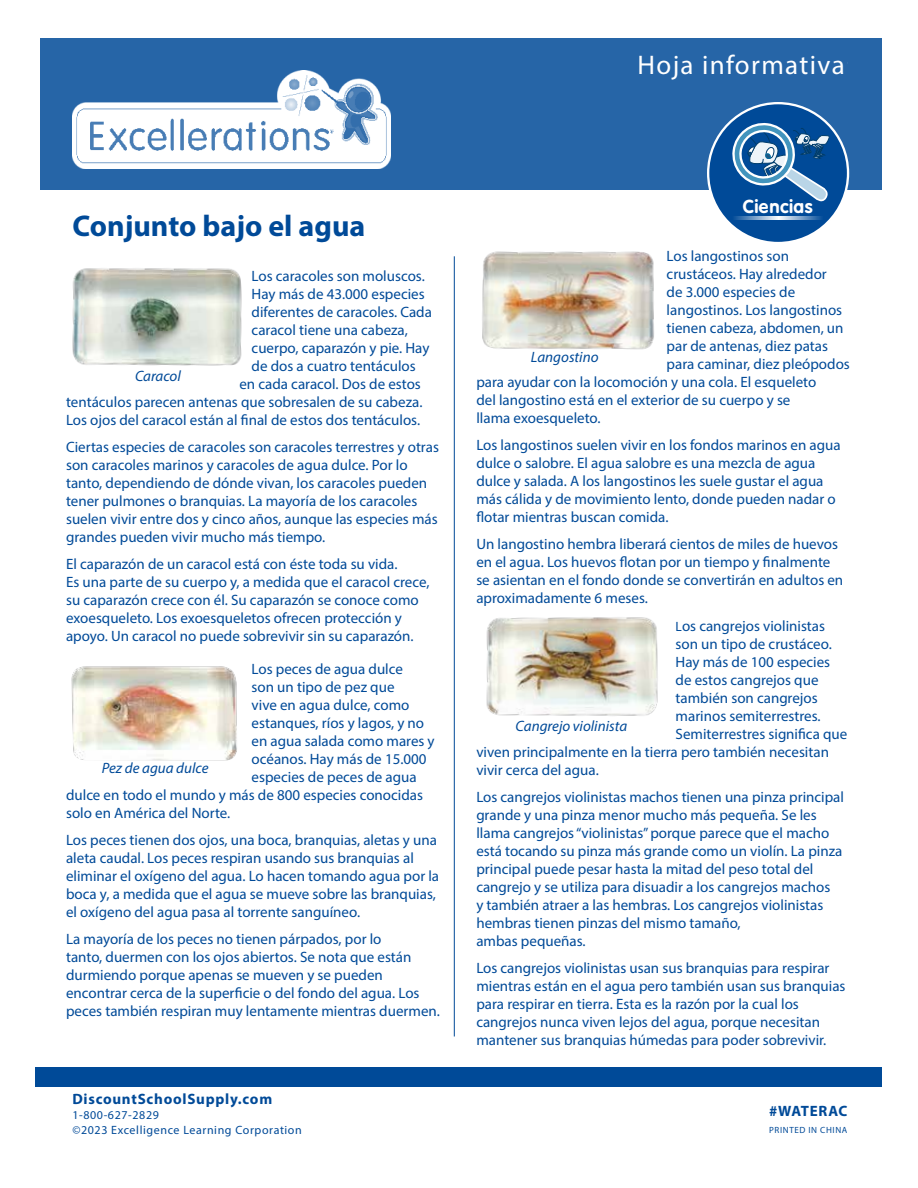
<style>
.page{position:relative;width:918px;height:1188px;background:#fff}
.page>*{position:absolute;margin:0;border:0;box-sizing:border-box;transform-origin:0 0}
.t1{font:700 30px "Myriad Pro";color:#004a98}
.t2{font:27px "Myriad Pro";letter-spacing:.05em;color:#fff}
.t3{font:700 18.6px "Excellifont";color:#fff}
.t4{font:15px/18px "Myriad Pro";color:#004a98}
.t5{font:italic 15px "Myriad Pro";color:#004a98}
.t6{font:700 15px "Myriad Pro";letter-spacing:.05em;color:#004a98}
.t7{font:12px/15px "Myriad Pro";letter-spacing:.05em;color:#004a98}
.t8{font:9px "Myriad Pro";letter-spacing:.07em;color:#004a98}
.s1{font-size:13.5px}
</style>
<div class="page">
<div style="left:40px;top:39px;width:842px;height:151px;background:#2665a7"></div>
<img style="left:72px;top:71px;width:318px;height:97px">
<div style="left:36px;top:1067px;width:846px;height:19px;background:#004a98"></div>
<hr style="left:454px;top:256px;width:1px;height:780px;background:#004a98">
<img style="left:486px;top:617px;width:172px;height:99px">
<img style="left:71px;top:666px;width:166px;height:95px">
<img style="left:482px;top:251px;width:172px;height:99px">
<img style="left:72px;top:268px;width:170px;height:98px">
<div style="left:708px;top:103px;width:140px;height:140px;background:#004a98;border-radius:50%"></div>
<svg style="left:734px;top:216px;width:87px;height:3px"></svg>
<svg style="left:729px;top:122px;width:103px;height:80px"></svg>
<h2 class="t2" style="left:638px;top:49px;width:209px">Hoja informativa</h2>
<h2 class="t2" style="left:586px;top:54px;width:263px">INFORMATION SHEET</h2>
<h1 class="t1" style="left:73px;top:206px;width:294px">Conjunto bajo el agua</h1>
<p class="t4" style="left:252px;top:267px;width:175px">Los caracoles son moluscos.</p>
<p class="t4" style="left:252px;top:285px;width:175px">Hay más de 43.000 especies</p>
<p class="t4" style="left:252px;top:303px;width:182px">diferentes de caracoles. Cada</p>
<p class="t4" style="left:252px;top:321px;width:158px">caracol tiene una cabeza,</p>
<p class="t4" style="left:252px;top:339px;width:179px">cuerpo, caparazón y pie. Hay</p>
<p class="t4" style="left:252px;top:357px;width:166px">de dos a cuatro tentáculos</p>
<p class="t4" style="left:239px;top:375px;width:183px">en cada caracol. Dos de estos</p>
<p class="t4" style="left:66px;top:393px;width:358px">tentáculos parecen antenas que sobresalen de su cabeza.</p>
<p class="t4" style="left:66px;top:411px;width:356px">Los ojos del caracol están al final de estos dos tentáculos.</p>
<p class="t4" style="left:66px;top:438px;width:374px">Ciertas especies de caracoles son caracoles terrestres y otras son caracoles marinos y caracoles de agua dulce. Por lo tanto, dependiendo de dónde vivan, los caracoles pueden tener pulmones o branquias. La mayoría de los caracoles suelen vivir entre dos y cinco años, aunque las especies más grandes pueden vivir mucho más tiempo.</p>
<p class="t4" style="left:66px;top:555px;width:365px">El caparazón de un caracol está con éste toda su vida.<br>Es una parte de su cuerpo y, a medida que el caracol crece, su caparazón crece con él. Su caparazón se conoce como exoesqueleto. Los exoesqueletos ofrecen protección y apoyo. Un caracol no puede sobrevivir sin su caparazón.</p>
<p class="t5" style="left:135px;top:366px;width:47px">Caracol</p>
<p class="t4" style="left:252px;top:660px;width:153px">Los peces de agua dulce</p>
<p class="t4" style="left:252px;top:678px;width:144px">son un tipo de pez que</p>
<p class="t4" style="left:252px;top:696px;width:159px">vive en agua dulce, como</p>
<p class="t4" style="left:252px;top:714px;width:174px">estanques, ríos y lagos, y no</p>
<p class="t4" style="left:252px;top:732px;width:185px">en agua salada como mares y</p>
<p class="t4" style="left:252px;top:750px;width:176px">océanos. Hay más de 15.000</p>
<p class="t4" style="left:252px;top:768px;width:167px">especies de peces de agua</p>
<p class="t4" style="left:66px;top:786px;width:358px">dulce en todo el mundo y más de 800 especies conocidas</p>
<p class="t4" style="left:66px;top:804px;width:166px">solo en América del Norte.</p>
<p class="t4" style="left:66px;top:831px;width:375px">Los peces tienen dos ojos, una boca, branquias, aletas y una aleta caudal. Los peces respiran usando sus branquias al eliminar el oxígeno del agua. Lo hacen tomando agua por la boca y, a medida que el agua se mueve sobre las branquias, el oxígeno del agua pasa al torrente sanguíneo.</p>
<p class="t4" style="left:66px;top:930px;width:375px">La mayoría de los peces no tienen párpados, por lo<br>tanto, duermen con los ojos abiertos. Se nota que están durmiendo porque apenas se mueven y se pueden encontrar cerca de la superficie o del fondo del agua. Los peces también respiran muy lentamente mientras duermen.</p>
<p class="t5" style="left:102px;top:759px;width:108px">Pez de agua dulce</p>
<p class="t6" style="left:72px;top:1089px;width:201px">DiscountSchoolSupply.com</p>
<p class="t7" style="left:72px;top:1107px;width:231px">1-800-627-2829<br>©2023 Excelligence Learning Corporation</p>
<p class="t3" style="left:743px;top:196px;width:72px">Ciencias</p>
<p class="t4" style="left:667px;top:247px;width:124px">Los langostinos son</p>
<p class="t4" style="left:667px;top:265px;width:162px">crustáceos. Hay alrededor</p>
<p class="t4" style="left:667px;top:283px;width:130px">de 3.000 especies de</p>
<p class="t4" style="left:667px;top:301px;width:177px">langostinos. Los langostinos</p>
<p class="t4" style="left:667px;top:319px;width:178px">tienen cabeza, abdomen, un</p>
<p class="t4" style="left:667px;top:337px;width:163px">par de antenas, diez patas</p>
<p class="t4" style="left:667px;top:355px;width:185px">para caminar, diez pleópodos</p>
<p class="t4" style="left:476px;top:373px;width:342px">para ayudar con la locomoción y una cola. El esqueleto</p>
<p class="t4" style="left:476px;top:391px;width:316px">del langostino está en el exterior de su cuerpo y se</p>
<p class="t4" style="left:476px;top:409px;width:126px">llama exoesqueleto.</p>
<p class="t4" style="left:476px;top:436px;width:366px">Los langostinos suelen vivir en los fondos marinos en agua dulce o salobre. El agua salobre es una mezcla de agua dulce y salada. A los langostinos les suele gustar el agua más cálida y de movimiento lento, donde pueden nadar o flotar mientras buscan comida.</p>
<p class="t4" style="left:476px;top:535px;width:368px">Un langostino hembra liberará cientos de miles de huevos en el agua. Los huevos flotan por un tiempo y finalmente se asientan en el fondo donde se convertirán en adultos en aproximadamente 6 meses.</p>
<p class="t5" style="left:531px;top:347px;width:69px">Langostino</p>
<p class="t4" style="left:676px;top:617px;width:151px"><span class="s1">L</span>os cangrejos violinistas</p>
<p class="t4" style="left:676px;top:635px;width:158px">son un tipo de crustáceo.</p>
<p class="t4" style="left:676px;top:653px;width:156px">Hay más de 100 especies</p>
<p class="t4" style="left:676px;top:671px;width:144px">de estos cangrejos que</p>
<p class="t4" style="left:676px;top:689px;width:144px">también son cangrejos</p>
<p class="t4" style="left:676px;top:707px;width:147px">marinos semiterrestres.</p>
<p class="t4" style="left:676px;top:725px;width:173px">Semiterrestres significa que</p>
<p class="t4" style="left:476px;top:743px;width:354px">viven principalmente en la tierra pero también necesitan</p>
<p class="t4" style="left:476px;top:761px;width:124px">vivir cerca del agua.</p>
<p class="t4" style="left:476px;top:788px;width:369px">Los cangrejos violinistas machos tienen una pinza principal grande y una pinza menor mucho más pequeña. Se les llama cangrejos “violinistas” porque parece que el macho está tocando su pinza más grande como un violín. La pinza principal puede pesar hasta la mitad del peso total del cangrejo y se utiliza para disuadir a los cangrejos machos<br>y también atraer a las hembras. Los cangrejos violinistas hembras tienen pinzas del mismo tamaño,<br>ambas pequeñas.</p>
<p class="t4" style="left:476px;top:959px;width:371px">Los cangrejos violinistas usan sus branquias para respirar mientras están en el agua pero también usan sus branquias para respirar en tierra. Esta es la razón por la cual los cangrejos nunca viven lejos del agua, porque necesitan mantener sus branquias húmedas para poder sobrevivir.</p>
<p class="t5" style="left:516px;top:716px;width:113px">Cangrejo violinista</p>
<p class="t6" style="left:769px;top:1101px;width:80px">#WATERAC</p>
<p class="t8" style="left:769px;top:1125px;width:80px">PRINTED IN CHINA</p>
</div>
